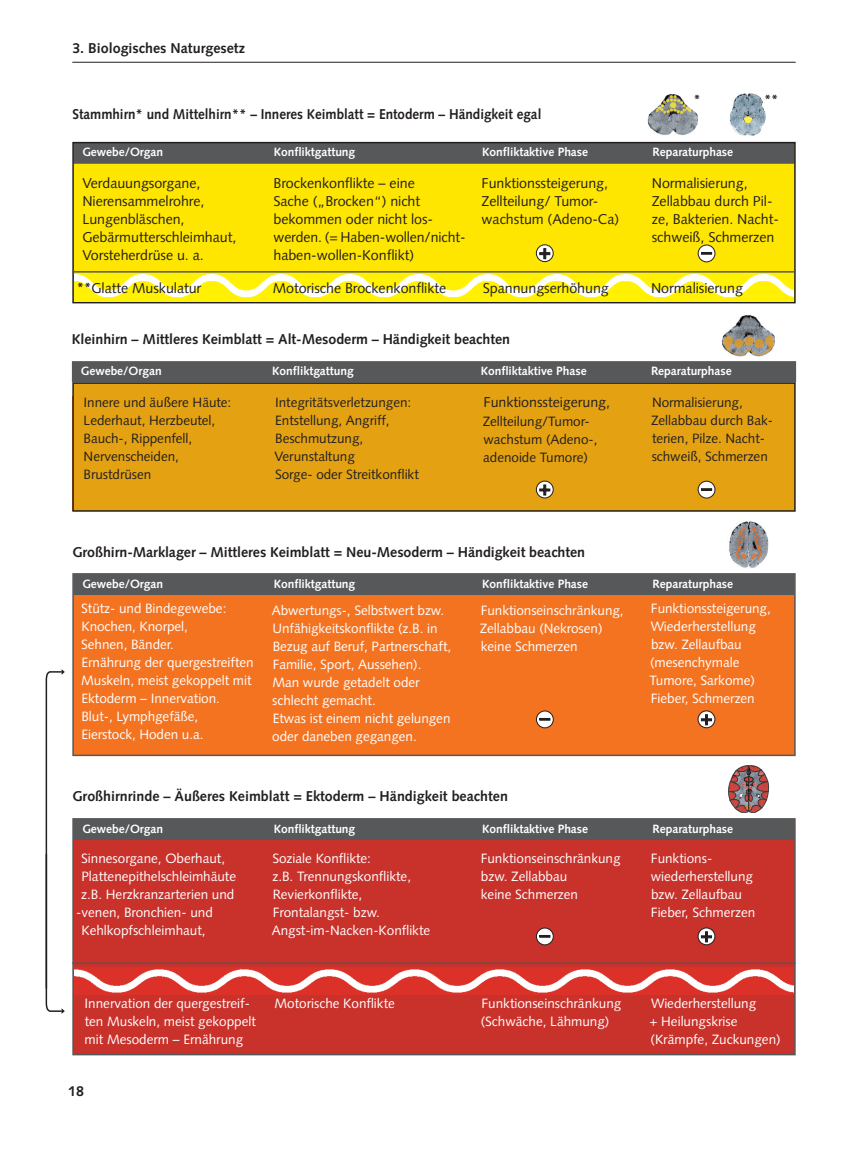
<style>
.page{position:relative;width:851px;height:1149px;background:#fff}
.page>*{position:absolute;margin:0;border:0;box-sizing:border-box;transform-origin:0 0}
.t1{font:14.25px/18px "Syntax";letter-spacing:-.005em;color:#231f20}
.t2{font:700 14.25px "Syntax";color:#231f20}
.t3{font:700 14.25px "Syntax";color:#231f20;scale:.94 1}
.t4{font:13.5px/18px "Syntax";color:#fff}
.t5{font:13.5px/18px "Syntax";letter-spacing:-.005em;color:#231f20}
.t6{font:700 13.5px "Syntax";color:#231f20}
.t7{font:700 12px "Syntax";letter-spacing:-.005em;color:#fff}
.s1{font-weight:700;font-size:13.5px}
</style>
<div class="page">
<hr style="left:72px;top:62px;width:723px;height:1px;background:#231f20">
<div style="left:73px;top:573px;width:721px;height:182px;background:#f47321"></div>
<div style="left:73px;top:573px;width:721px;height:22px;background:#57585a"></div>
<div style="left:72px;top:573px;width:723px;height:182px;border:2px solid #57585a"></div>
<div style="left:72px;top:361px;width:724px;height:21px;background:#57585a"></div>
<img style="left:721px;top:315px;width:54px;height:42px">
<img style="left:729px;top:521px;width:40px;height:47px">
<svg style="left:728px;top:765px;width:41px;height:48px"></svg>
<svg style="left:45px;top:669px;width:20px;height:344px"></svg>
<div style="left:73px;top:143px;width:721px;height:159px;background:#ffe601"></div>
<div style="left:73px;top:142px;width:721px;height:22px;background:#57585a"></div>
<div style="left:72px;top:142px;width:723px;height:161px;border:2px solid #231f20"></div>
<img style="left:647px;top:94px;width:52px;height:42px">
<img style="left:729px;top:94px;width:36px;height:41px">
<img style="left:74px;top:272px;width:719px;height:30px">
<hr style="left:72px;top:271px;width:723px;height:1px;background:#57585a">
<div style="left:73px;top:383px;width:721px;height:128px;background:#e4a212"></div>
<div style="left:72px;top:382px;width:723px;height:129px;border:2px solid #231f20"></div>
<div style="left:73px;top:818px;width:721px;height:236px;background:#c9312b"></div>
<div style="left:73px;top:818px;width:721px;height:21px;background:#57585a"></div>
<div style="left:72px;top:817px;width:723px;height:237px;border:2px solid #57585a"></div>
<img style="left:74px;top:967px;width:719px;height:26px">
<hr style="left:72px;top:962px;width:723px;height:1px;background:#57585a">
<svg style="left:698px;top:245px;width:16px;height:17px"></svg>
<div style="left:697px;top:244px;width:18px;height:18px;border:1px solid #231f20;border-radius:50%"></div>
<svg style="left:701px;top:252px;width:10px;height:2px"></svg>
<svg style="left:536px;top:245px;width:17px;height:16px"></svg>
<div style="left:536px;top:244px;width:17px;height:18px;border:1px solid #231f20;border-radius:50%"></div>
<svg style="left:539px;top:248px;width:11px;height:11px"></svg>
<svg style="left:536px;top:481px;width:17px;height:17px"></svg>
<div style="left:536px;top:480px;width:17px;height:18px;border:1px solid #231f20;border-radius:50%"></div>
<svg style="left:539px;top:484px;width:11px;height:11px"></svg>
<svg style="left:536px;top:710px;width:17px;height:17px"></svg>
<div style="left:536px;top:710px;width:17px;height:18px;border:1px solid #231f20;border-radius:50%"></div>
<svg style="left:539px;top:718px;width:11px;height:2px"></svg>
<svg style="left:536px;top:927px;width:17px;height:17px"></svg>
<div style="left:536px;top:927px;width:17px;height:17px;border:1px solid #231f20;border-radius:50%"></div>
<svg style="left:539px;top:934px;width:11px;height:3px"></svg>
<svg style="left:698px;top:481px;width:16px;height:17px"></svg>
<div style="left:697px;top:480px;width:18px;height:18px;border:1px solid #231f20;border-radius:50%"></div>
<svg style="left:701px;top:488px;width:10px;height:2px"></svg>
<svg style="left:698px;top:710px;width:16px;height:17px"></svg>
<div style="left:697px;top:710px;width:18px;height:17px;border:1px solid #231f20;border-radius:50%"></div>
<svg style="left:700px;top:714px;width:12px;height:11px"></svg>
<svg style="left:698px;top:927px;width:16px;height:17px"></svg>
<div style="left:697px;top:927px;width:18px;height:17px;border:1px solid #231f20;border-radius:50%"></div>
<svg style="left:700px;top:931px;width:12px;height:11px"></svg>
<p class="t2" style="left:72px;top:40px;width:174px">3. Biologisches Naturgesetz</p>
<p class="t3" style="left:72px;top:106px;width:500px">Stammhirn* und Mittelhirn** – Inneres Keimblatt = Entoderm – Händigkeit egal</p>
<p class="t6" style="left:693px;top:91px;width:9px">*</p>
<p class="t6" style="left:764px;top:91px;width:16px">**</p>
<p class="t7" style="left:82px;top:145px;width:82px">Gewebe/Organ</p>
<p class="t7" style="left:274px;top:145px;width:83px">Konfliktgattung</p>
<p class="t7" style="left:482px;top:145px;width:107px">Konfliktaktive Phase</p>
<p class="t7" style="left:652px;top:145px;width:82px">Reparaturphase</p>
<p class="t1" style="left:82px;top:174px;width:155px">Verdauungsorgane,<br>Nierensammelrohre,<br>Lungenbläschen,<br>Gebärmutterschleimhaut,<br>Vorsteherdrüse u. a.</p>
<p class="t1" style="left:273px;top:174px;width:193px">Brockenkonflikte – eine<br>Sache („Brocken“) nicht bekommen oder nicht los&shy;werden. (= Haben-wollen/nicht&shy;haben-wollen-Konflikt)</p>
<p class="t1" style="left:481px;top:174px;width:139px">Funktionssteigerung,<br>Zellteilung/ Tumor&shy;wachstum (Adeno-Ca)</p>
<p class="t1" style="left:651px;top:174px;width:129px">Normalisierung,<br>Zellabbau durch Pil&shy;ze, Bakterien. Nacht&shy;schweiß, Schmerzen</p>
<p class="t1" style="left:77px;top:279px;width:126px"><span class="s1">**</span>Glatte Muskulatur</p>
<p class="t1" style="left:273px;top:279px;width:175px">Motorische Brockenkonflikte</p>
<p class="t1" style="left:483px;top:279px;width:127px">Spannungserhöhung</p>
<p class="t1" style="left:651px;top:279px;width:93px">Normalisierung</p>
<p class="t2" style="left:72px;top:331px;width:439px">Kleinhirn – Mittleres Keimblatt = Alt-Mesoderm – Händigkeit beachten</p>
<p class="t7" style="left:81px;top:364px;width:82px">Gewebe/Organ</p>
<p class="t7" style="left:272px;top:364px;width:83px">Konfliktgattung</p>
<p class="t7" style="left:480px;top:364px;width:107px">Konfliktaktive Phase</p>
<p class="t7" style="left:651px;top:364px;width:82px">Reparaturphase</p>
<p class="t5" style="left:83px;top:393px;width:149px">Innere und äußere Häute:<br>Lederhaut, Herzbeutel,<br>Bauch-, Rippenfell,<br>Nervenscheiden,<br>Brustdrüsen</p>
<p class="t5" style="left:274px;top:393px;width:146px">Integritätsverletzungen:<br>Entstellung, Angriff,<br>Beschmutzung,<br>Verunstaltung<br>Sorge- oder Streitkonflikt</p>
<p class="t1" style="left:483px;top:393px;width:128px">Funktionssteigerung,</p>
<p class="t5" style="left:482px;top:412px;width:116px">Zellteilung/Tumor&shy;wachstum (Adeno-, adenoide Tumore)</p>
<p class="t2" style="left:72px;top:544px;width:514px">Großhirn-Marklager – Mittleres Keimblatt = Neu-Mesoderm – Händigkeit beachten</p>
<p class="t5" style="left:651px;top:393px;width:123px">Normalisierung,<br>Zellabbau durch Bak&shy;terien, Pilze. Nacht&shy;schweiß, Schmerzen</p>
<p class="t7" style="left:82px;top:576px;width:82px">Gewebe/Organ</p>
<p class="t7" style="left:274px;top:576px;width:83px">Konfliktgattung</p>
<p class="t7" style="left:482px;top:576px;width:107px">Konfliktaktive Phase</p>
<p class="t7" style="left:652px;top:576px;width:82px">Reparaturphase</p>
<p class="t4" style="left:81px;top:599px;width:174px">Stütz- und Bindegewebe:<br>Knochen, Knorpel,<br>Sehnen, Bänder.<br>Ernährung der quergestreiften<br>Muskeln, meist gekoppelt mit<br>Ektoderm – Innervation.<br>Blut-, Lymphgefäße,<br>Eierstock, Hoden u.a.</p>
<p class="t4" style="left:272px;top:600px;width:181px">Abwertungs-, Selbstwert bzw.<br>Unfähigkeitskonflikte (z.B. in<br>Bezug auf Beruf, Partnerschaft,<br>Familie, Sport, Aussehen).<br>Man wurde getadelt oder schlecht gemacht.<br>Etwas ist einem nicht gelungen oder daneben gegangen.</p>
<p class="t4" style="left:479px;top:600px;width:145px">Funktionseinschränkung,<br>Zellabbau (Nekrosen) keine Schmerzen</p>
<p class="t4" style="left:649px;top:599px;width:123px">Funktionssteigerung,<br>Wiederherstellung bzw. Zellaufbau (mesenchymale<br>Tumore, Sarkome)<br>Fieber, Schmerzen</p>
<p class="t2" style="left:72px;top:787px;width:437px">Großhirnrinde – Äußeres Keimblatt = Ektoderm – Händigkeit beachten</p>
<p class="t7" style="left:82px;top:821px;width:82px">Gewebe/Organ</p>
<p class="t7" style="left:274px;top:821px;width:83px">Konfliktgattung</p>
<p class="t7" style="left:482px;top:821px;width:107px">Konfliktaktive Phase</p>
<p class="t7" style="left:652px;top:821px;width:82px">Reparaturphase</p>
<p class="t4" style="left:81px;top:849px;width:145px">Sinnesorgane, Oberhaut,</p>
<p class="t4" style="left:81px;top:867px;width:156px">Plattenepithelschleimhäute</p>
<p class="t4" style="left:81px;top:885px;width:155px">z.B. Herzkranzarterien und</p>
<p class="t4" style="left:76px;top:903px;width:138px">-venen, Bronchien- und</p>
<p class="t4" style="left:81px;top:921px;width:126px">Kehlkopfschleimhaut,</p>
<p class="t4" style="left:272px;top:849px;width:160px">Soziale Konflikte:<br>z.B. Trennungskonflikte,<br>Revierkonflikte,<br>Frontalangst- bzw.<br>Angst-im-Nacken-Konflikte</p>
<p class="t4" style="left:480px;top:849px;width:141px">Funktionseinschränkung bzw. Zellabbau<br>keine Schmerzen</p>
<p class="t4" style="left:650px;top:849px;width:106px">Funktions&shy;wiederherstellung bzw. Zellaufbau<br>Fieber, Schmerzen</p>
<p class="t4" style="left:85px;top:994px;width:173px">Innervation der quergestreif&shy;ten Muskeln, meist gekoppelt mit Mesoderm – Ernährung</p>
<p class="t4" style="left:274px;top:994px;width:122px">Motorische Konflikte</p>
<p class="t4" style="left:480px;top:994px;width:142px">Funktionseinschränkung (Schwäche, Lähmung)</p>
<p class="t4" style="left:649px;top:994px;width:133px">Wiederherstellung<br>+ Heilungskrise (Krämpfe, Zuckungen)</p>
<p class="t2" style="left:68px;top:1082px;width:17px">18</p>
</div>
